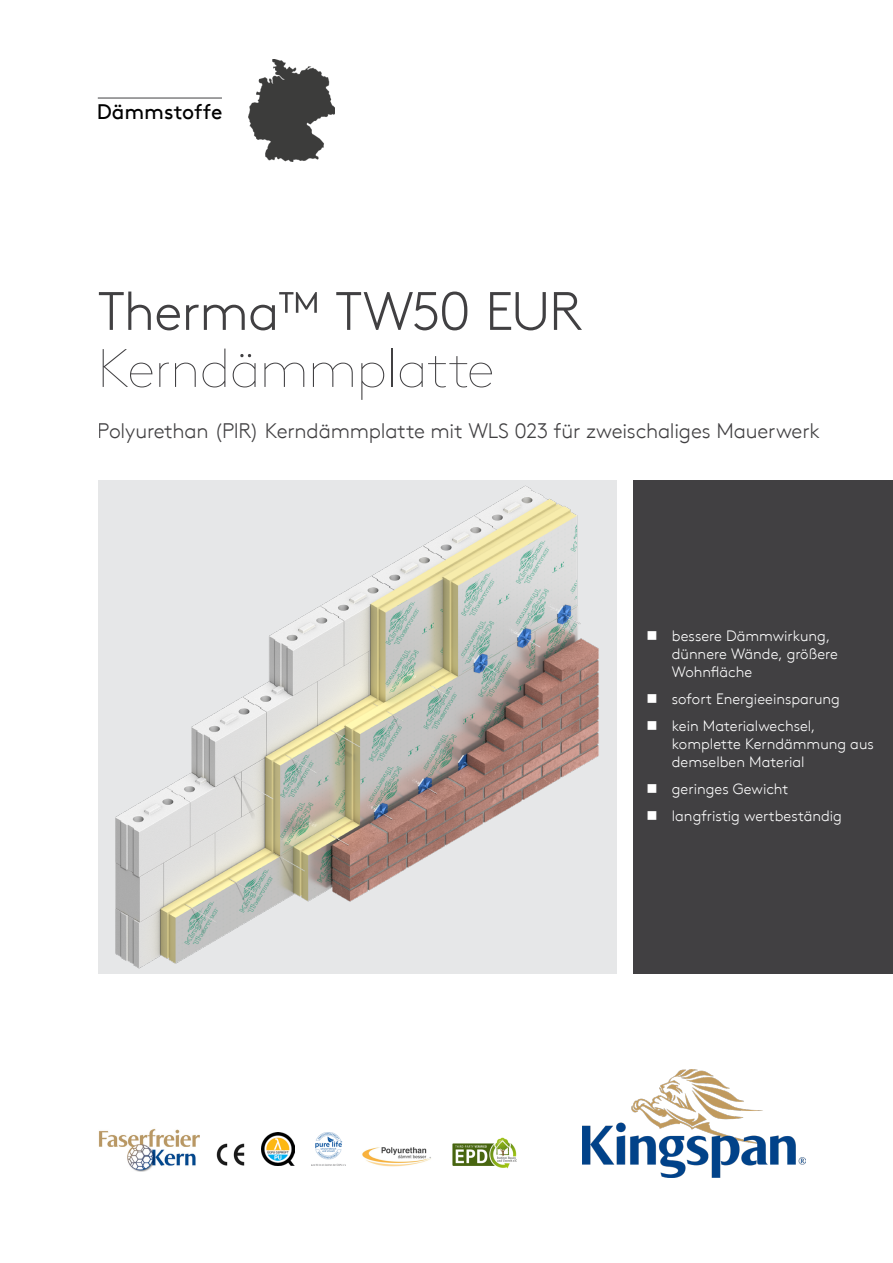
<style>
.page{position:relative;width:893px;height:1263px;background:#fff}
.page>*{position:absolute;margin:0;border:0;box-sizing:border-box;transform-origin:0 0}
.t1{font:300 54px "Kingspan Brown TT";letter-spacing:-.02em;color:#414042}
.t2{font:100 54px "Kingspan Brown TT";letter-spacing:-.02em;color:#414042}
.t3{font:300 21px "Kingspan Brown TT";letter-spacing:-.01em;color:#414042}
.t4{font:21px "Kingspan Brown TT";color:#000}
.t5{font:300 15px/18px "Kingspan Brown TT";color:#fff}
</style>
<div class="page">
<img style="left:452px;top:1138px;width:65px;height:30px">
<div style="left:98px;top:480px;width:518px;height:494px;background:#e6e7e8"></div>
<img style="left:115px;top:485px;width:484px;height:484px">
<div style="left:634px;top:480px;width:259px;height:494px;background:#414042"></div>
<img style="left:582px;top:1070px;width:224px;height:108px">
<img style="left:217px;top:1144px;width:28px;height:21px">
<img style="left:248px;top:59px;width:86px;height:103px">
<hr style="left:98px;top:98px;width:124px;height:1px;background:#414042">
<img style="left:98px;top:1128px;width:102px;height:44px">
<img style="left:262px;top:1133px;width:32px;height:32px">
<img style="left:312px;top:1133px;width:33px;height:32px">
<img style="left:362px;top:1147px;width:69px;height:20px">
<h2 class="t4" style="left:97px;top:96px;width:127px">Dämmstoffe</h2>
<h1 class="t1" style="left:98px;top:271px;width:486px">Therma™ TW50 EUR</h1>
<h1 class="t2" style="left:98px;top:329px;width:399px">Kerndämmplatte</h1>
<h2 class="t3" style="left:98px;top:416px;width:724px">Polyurethan (PIR) Kerndämmplatte mit WLS 023 für zweischaliges Mauerwerk</h2>
<p class="t5" style="left:672px;top:626px;width:168px">bessere Dämmwirkung, dünnere Wände, größere<br>Wohnfläche</p>
<p class="t5" style="left:672px;top:684px;width:170px;line-height:27px">sofort Energieeinsparung kein Materialwechsel,</p>
<p class="t5" style="left:672px;top:734px;width:203px">komplette Kerndämmung aus demselben Material</p>
<p class="t5" style="left:672px;top:774px;width:171px;line-height:27px">geringes Gewicht langfristig wertbeständig</p>
</div>
